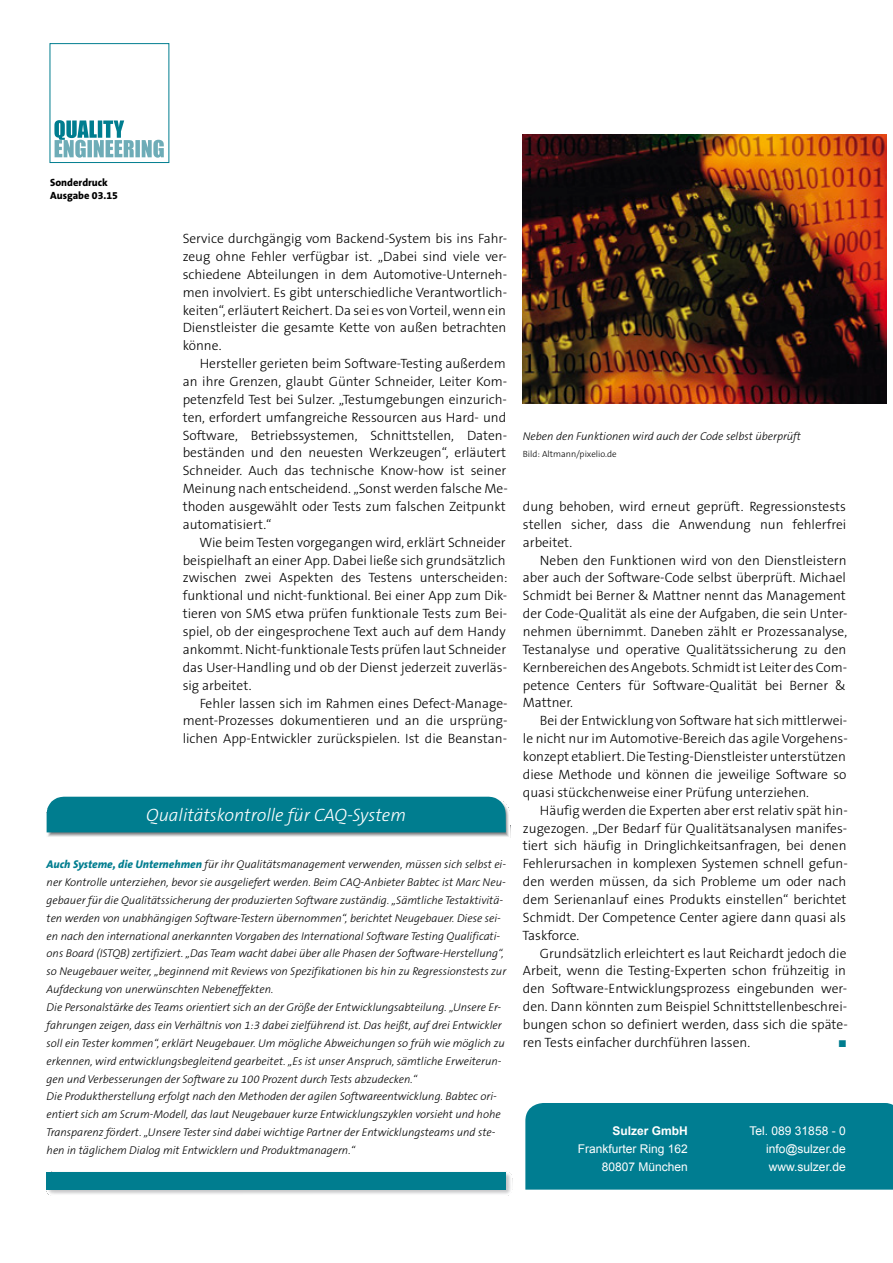
<style>
.page{position:relative;width:893px;height:1263px;background:#fff}
.page>*{position:absolute;margin:0;border:0;box-sizing:border-box;transform-origin:0 0}
.t1{font:italic 300 18px "The Sans B3";color:#fff}
.t2{font:300 13.5px/17.9px "The Sans B3";color:#000}
.t3{font:12px/18px "Arial";color:#fff;text-align:right}
.t4{font:700 12px "Arial";color:#fff}
.t5{font:italic 300 11.25px/17.9px "The Sans B3";color:#000}
.t6{font:800 10.5px/12.6px "The Sans B8";color:#000}
.t7{font:9.75px "Zapf Dingbats";color:#007d8f}
.t8{font:300 9px "The Sans B3";color:#000}
.s1{font-family:"The Sans B8";font-weight:800;color:#007d8f}
</style>
<div class="page">
<div style="left:525px;top:1103px;width:368px;height:86px;background:#007d91"></div>
<svg style="left:47px;top:1172px;width:465px;height:24px"></svg>
<div style="left:47px;top:1172px;width:459px;height:18px;background:#007d8f"></div>
<svg style="left:47px;top:797px;width:463px;height:40px;background:#188595"></svg>
<img style="left:523px;top:134px;width:363px;height:270px">
<div style="left:50px;top:43px;width:119px;height:120px;border:1px solid #007d8f"></div>
<svg style="left:54px;top:120px;width:110px;height:38px"></svg>
<p class="t6" style="left:50px;top:177px;width:69px">Sonderdruck<br>Ausgabe 03.15</p>
<p class="t2" style="left:183px;top:230px;width:326px;text-align:justify">Service durchgängig vom Backend-System bis ins Fahr&shy;zeug ohne Fehler verfügbar ist. „Dabei sind viele ver&shy;schiedene Abteilungen in dem Automotive-Unterneh&shy;men involviert. Es gibt unterschiedliche Verantwortlich&shy;keiten“, erläutert Reichert. Da sei es von Vorteil, wenn ein Dienstleister die gesamte Kette von außen betrachten könne.</p>
<p class="t2" style="left:183px;top:355px;width:327px;text-indent:17px">Hersteller gerieten beim Software-Testing außerdem an ihre Grenzen, glaubt Günter Schneider, Leiter Kom&shy;petenzfeld Test bei Sulzer. „Testumgebungen einzurich&shy;ten, erfordert umfangreiche Ressourcen aus Hard- und Software, Betriebssystemen, Schnittstellen, Daten&shy;beständen und den neuesten Werkzeugen“, erläutert Schneider. Auch das technische Know-how ist seiner Meinung nach entscheidend. „Sonst werden falsche Me&shy;thoden ausgewählt oder Tests zum falschen Zeitpunkt automatisiert.“</p>
<p class="t2" style="left:183px;top:534px;width:326px;text-indent:17px">Wie beim Testen vorgegangen wird, erklärt Schneider beispielhaft an einer App. Dabei ließe sich grundsätzlich zwischen zwei Aspekten des Testens unterscheiden: funktional und nicht-funktional. Bei einer App zum Dik&shy;tieren von SMS etwa prüfen funktionale Tests zum Bei&shy;spiel, ob der eingesprochene Text auch auf dem Handy ankommt. Nicht-funktionale Tests prüfen laut Schneider das User-Handling und ob der Dienst jederzeit zuverläs&shy;sig arbeitet.</p>
<p class="t2" style="left:183px;top:694px;width:326px;text-align:justify;text-indent:17px">Fehler lassen sich im Rahmen eines Defect-Manage&shy;ment-Prozesses dokumentieren und an die ursprüng&shy;lichen App-Entwickler zurückspielen. Ist die Beanstan-</p>
<h1 class="t1" style="left:146px;top:805px;width:261px">Qualitätskontrolle für CAQ-System</h1>
<p class="t5" style="left:46px;top:856px;width:462px"><span class="s1">Auch Systeme, die Unternehmen</span> für ihr Qualitätsmanagement verwenden, müssen sich selbst ei&shy;ner Kontrolle unterziehen, bevor sie ausgeliefert werden. Beim CAQ-Anbieter Babtec ist Marc Neu&shy;gebauer für die Qualitätssicherung der produzierten Software zuständig. „Sämtliche Testaktivitä&shy;ten werden von unabhängigen Software-Testern übernommen“, berichtet Neugebauer. Diese sei&shy;en nach den international anerkannten Vorgaben des International Software Testing Qualificati&shy;ons Board (ISTQB) zertifiziert. „Das Team wacht dabei über alle Phasen der Software-Herstellung“, so Neugebauer weiter, „beginnend mit Reviews von Spezifikationen bis hin zu Regressionstests zur Aufdeckung von unerwünschten Nebeneffekten.<br>Die Personalstärke des Teams orientiert sich an der Größe der Entwicklungsabteilung. „Unsere Er&shy;fahrungen zeigen, dass ein Verhältnis von 1:3 dabei zielführend ist. Das heißt, auf drei Entwickler soll ein Tester kommen“, erklärt Neugebauer. Um mögliche Abweichungen so früh wie möglich zu erkennen, wird entwicklungsbegleitend gearbeitet. „Es ist unser Anspruch, sämtliche Erweiterun&shy;gen und Verbesserungen der Software zu 100 Prozent durch Tests abzudecken.“<br>Die Produktherstellung erfolgt nach den Methoden der agilen Softwareentwicklung. Babtec ori&shy;entiert sich am Scrum-Modell, das laut Neugebauer kurze Entwicklungszyklen vorsieht und hohe Transparenz fördert. „Unsere Tester sind dabei wichtige Partner der Entwicklungsteams und ste&shy;hen in täglichem Dialog mit Entwicklern und Produktmanagern.“</p>
<p class="t5" style="left:523px;top:427px;width:280px">Neben den Funktionen wird auch der Code selbst überprüft</p>
<p class="t8" style="left:523px;top:449px;width:95px">Bild: Altmann/pixelio.de</p>
<p class="t2" style="left:523px;top:498px;width:325px;text-align:justify">dung behoben, wird erneut geprüft. Regressionstests stellen sicher, dass die Anwendung nun fehlerfrei arbeitet.</p>
<p class="t2" style="left:522px;top:551px;width:327px;text-indent:17px">Neben den Funktionen wird von den Dienstleistern aber auch der Software-Code selbst überprüft. Michael Schmidt bei Berner &amp; Mattner nennt das Management der Code-Qualität als eine der Aufgaben, die sein Unter&shy;nehmen übernimmt. Daneben zählt er Prozessanalyse, Testanalyse und operative Qualitätssicherung zu den Kernbereichen des Angebots. Schmidt ist Leiter des Com&shy;petence Centers für Software-Qualität bei Berner &amp; Mattner.</p>
<p class="t2" style="left:523px;top:712px;width:326px;text-indent:17px">Bei der Entwicklung von Software hat sich mittlerwei&shy;le nicht nur im Automotive-Bereich das agile Vorgehens&shy;konzept etabliert. Die Testing-Dienstleister unterstützen diese Methode und können die jeweilige Software so quasi stückchenweise einer Prüfung unterziehen.</p>
<p class="t2" style="left:522px;top:801px;width:327px;text-indent:17px">Häufig werden die Experten aber erst relativ spät hin&shy;zugezogen. „Der Bedarf für Qualitätsanalysen manifes&shy;tiert sich häufig in Dringlichkeitsanfragen, bei denen Fehlerursachen in komplexen Systemen schnell gefun&shy;den werden müssen, da sich Probleme um oder nach dem Serienanlauf eines Produkts einstellen“ berichtet Schmidt. Der Competence Center agiere dann quasi als Taskforce.</p>
<p class="t2" style="left:523px;top:944px;width:326px;text-indent:17px">Grundsätzlich erleichtert es laut Reichardt jedoch die Arbeit, wenn die Testing-Experten schon frühzeitig in den Software-Entwicklungsprozess eingebunden wer&shy;den. Dann könnten zum Beispiel Schnittstellenbeschrei&shy;bungen schon so definiert werden, dass sich die späte&shy;ren Tests einfacher durchführen lassen.</p>
<p class="t7" style="left:839px;top:1039px;width:9px">■</p>
<p class="t4" style="left:612px;top:1122px;width:77px">Sulzer GmbH</p>
<p class="t3" style="left:578px;top:1139px;width:112px">Frankfurter Ring 162<br>80807 München</p>
<p class="t3" style="left:766px;top:1121px;width:81px;text-align:justify;text-indent:-17px">Tel. 089 31858 - 0 info@sulzer.de www.sulzer.de</p>
</div>
